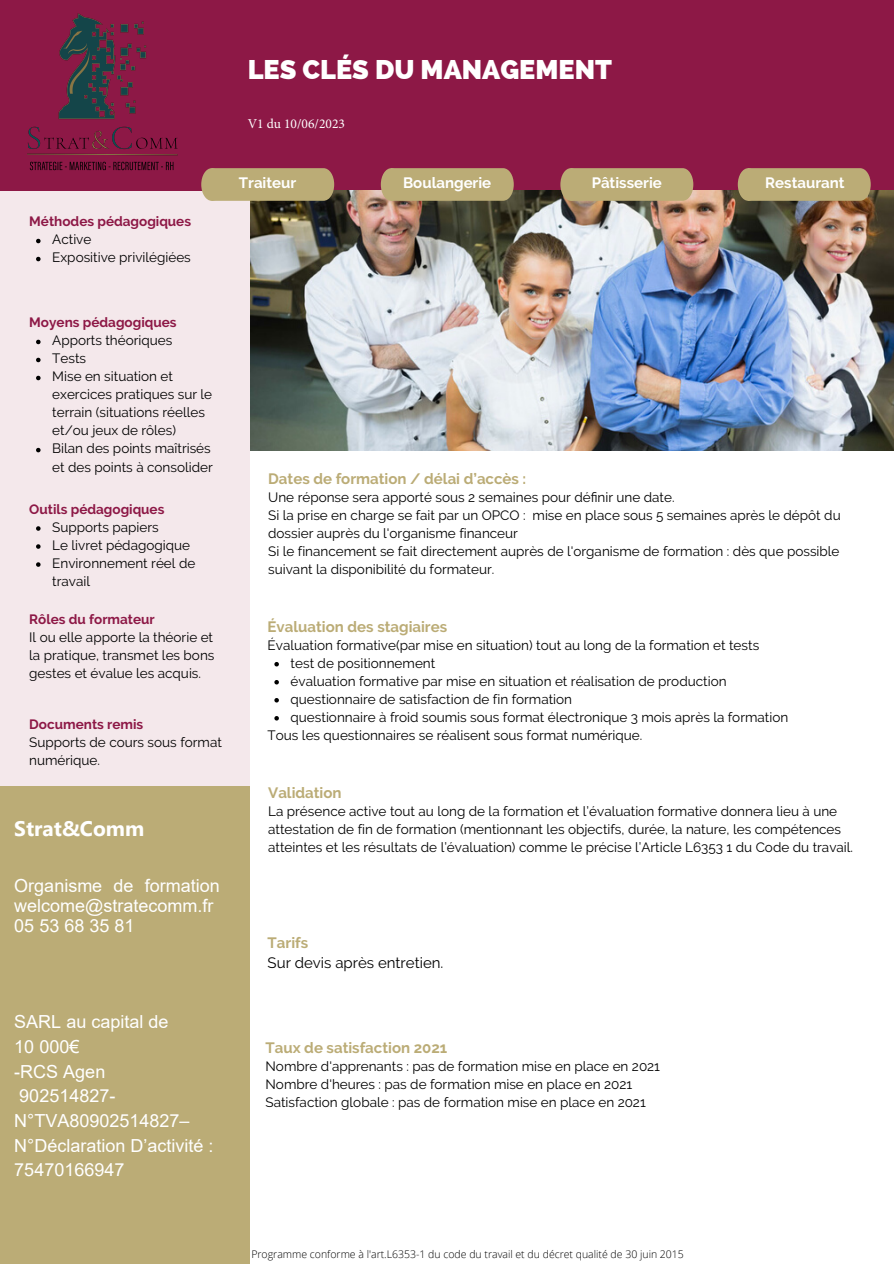
<style>
.page{position:relative;width:894px;height:1264px;background:#fff}
.page>*{position:absolute;margin:0;border:0;box-sizing:border-box;transform-origin:0 0}
.t1{font:800 27px "Raleway";color:#fff}
.t2{font:700 21px "Leelawadee UI";color:#fff}
.t3{font:18px/24.8px "Arial";color:#fff}
.t4{font:700 15px "Raleway";color:#bbac76}
.t5{font:700 15px "Raleway";color:#fff}
.t6{font:15px "Raleway";color:#000}
.t7{font:13.5px/18px "Raleway";color:#000}
.t8{font:700 13.5px "Raleway";color:#8d1846}
.t9{font:13.5px "Minion Pro";color:#fff}
.t10{font:300 10.5px "Open Sans";color:#000}
</style>
<div class="page">
<div style="left:0;top:191px;width:249px;height:1072px;background:#f4e8eb"></div>
<div style="left:0;top:0;width:893px;height:190px;background:#8d1846"></div>
<img style="left:250px;top:191px;width:643px;height:260px">
<svg style="left:201px;top:168px;width:133px;height:33px;background:#b8a775"></svg>
<svg style="left:381px;top:168px;width:132px;height:33px;background:#b8a774"></svg>
<svg style="left:560px;top:168px;width:133px;height:33px;background:#b9a774"></svg>
<svg style="left:737px;top:168px;width:133px;height:33px;background:#b7a673"></svg>
<div style="left:0;top:786px;width:250px;height:477px;background:#bbac76"></div>
<svg style="left:36px;top:239px;width:5px;height:4px"></svg>
<svg style="left:36px;top:257px;width:5px;height:4px"></svg>
<svg style="left:36px;top:340px;width:5px;height:4px"></svg>
<svg style="left:36px;top:358px;width:5px;height:4px"></svg>
<svg style="left:36px;top:376px;width:5px;height:4px"></svg>
<svg style="left:36px;top:448px;width:5px;height:4px"></svg>
<svg style="left:36px;top:526px;width:5px;height:5px"></svg>
<svg style="left:36px;top:544px;width:5px;height:5px"></svg>
<svg style="left:36px;top:562px;width:5px;height:5px"></svg>
<svg style="left:274px;top:662px;width:5px;height:4px"></svg>
<svg style="left:274px;top:680px;width:5px;height:4px"></svg>
<svg style="left:274px;top:698px;width:5px;height:4px"></svg>
<svg style="left:274px;top:716px;width:5px;height:4px"></svg>
<img style="left:27px;top:126px;width:151px;height:45px">
<img style="left:58px;top:13px;width:88px;height:106px">
<p class="t8" style="left:29px;top:214px;width:163px">Méthodes pédagogiques</p>
<p class="t7" style="left:52px;top:231px;width:41px">Active</p>
<p class="t7" style="left:52px;top:249px;width:140px">Expositive privilégiées</p>
<p class="t1" style="left:248px;top:54px;width:365px">LES CLÉS DU MANAGEMENT</p>
<p class="t9" style="left:248px;top:115px;width:99px">V1 du 10/06/2023</p>
<p class="t5" style="left:239px;top:174px;width:59px">Traiteur</p>
<p class="t5" style="left:403px;top:174px;width:90px">Boulangerie</p>
<p class="t5" style="left:591px;top:174px;width:72px">Pâtisserie</p>
<p class="t5" style="left:765px;top:174px;width:81px">Restaurant</p>
<p class="t8" style="left:29px;top:314px;width:149px">Moyens pédagogiques</p>
<p class="t7" style="left:52px;top:331px;width:122px">Apports théoriques</p>
<p class="t7" style="left:52px;top:349px;width:35px">Tests</p>
<p class="t7" style="left:52px;top:367px;width:161px">Mise en situation et exercices pratiques sur le terrain (situations réelles et/ou jeux de rôles)</p>
<p class="t7" style="left:52px;top:440px;width:162px">Bilan des points maîtrisés et des points à consolider</p>
<p class="t8" style="left:29px;top:501px;width:137px">Outils pédagogiques</p>
<p class="t7" style="left:52px;top:518px;width:108px">Supports papiers</p>
<p class="t7" style="left:52px;top:536px;width:139px">Le livret pédagogique</p>
<p class="t7" style="left:52px;top:554px;width:144px">Environnement réel de travail</p>
<p class="t8" style="left:29px;top:611px;width:127px">Rôles du formateur</p>
<p class="t7" style="left:29px;top:628px;width:187px;text-align:justify">Il ou elle apporte la théorie et la pratique, transmet les bons gestes et évalue les acquis.</p>
<p class="t8" style="left:29px;top:716px;width:115px">Documents remis</p>
<p class="t7" style="left:29px;top:733px;width:194px">Supports de cours sous format numérique.</p>
<h2 class="t2" style="left:14px;top:813px;width:131px">Strat&amp;Comm</h2>
<h3 class="t3" style="left:14px;top:875px;width:207px;line-height:20.2px">Organisme de formation welcome@stratecomm.fr<br>05 53 68 35 81</h3>
<h3 class="t3" style="left:14px;top:1009px;width:201px">SARL au capital de<br>10 000€<br>-RCS Agen<br>902514827-<br>N°TVA80902514827–<br>N°Déclaration D’activité :<br>75470166947</h3>
<p class="t4" style="left:268px;top:470px;width:259px">Dates de formation / délai d’accès :</p>
<p class="t7" style="left:268px;top:488px;width:408px">Une réponse sera apporté sous 2 semaines pour définir une date.</p>
<p class="t7" style="left:268px;top:506px;width:574px">Si la prise en charge se fait par un OPCO : mise en place sous 5 semaines après le dépôt du dossier auprès du l'organisme financeur</p>
<p class="t7" style="left:268px;top:542px;width:572px">Si le financement se fait directement auprès de l'organisme de formation : dès que possible suivant la disponibilité du formateur.</p>
<p class="t4" style="left:267px;top:617px;width:181px">Évaluation des stagiaires</p>
<p class="t7" style="left:267px;top:635px;width:493px">Évaluation formative(par mise en situation) tout au long de la formation et tests</p>
<p class="t7" style="left:290px;top:654px;width:146px">test de positionnement</p>
<p class="t7" style="left:290px;top:672px;width:437px">évaluation formative par mise en situation et réalisation de production</p>
<p class="t7" style="left:290px;top:690px;width:283px">questionnaire de satisfaction de fin formation</p>
<p class="t7" style="left:290px;top:708px;width:499px">questionnaire à froid soumis sous format électronique 3 mois après la formation</p>
<p class="t7" style="left:267px;top:726px;width:376px">Tous les questionnaires se réalisent sous format numérique.</p>
<p class="t4" style="left:268px;top:783px;width:75px">Validation</p>
<p class="t7" style="left:268px;top:802px;width:586px">La présence active tout au long de la formation et l’évaluation formative donnera lieu à une attestation de fin de formation (mentionnant les objectifs, durée, la nature, les compétences atteintes et les résultats de l’évaluation) comme le précise l’Article L6353 1 du Code du travail.</p>
<p class="t4" style="left:267px;top:933px;width:42px">Tarifs</p>
<p class="t6" style="left:267px;top:954px;width:177px">Sur devis après entretien.</p>
<p class="t4" style="left:265px;top:1038px;width:183px">Taux de satisfaction 2021</p>
<p class="t7" style="left:265px;top:1057px;width:396px">Nombre d'apprenants : pas de formation mise en place en 2021</p>
<p class="t7" style="left:265px;top:1075px;width:368px">Nombre d'heures : pas de formation mise en place en 2021</p>
<p class="t7" style="left:265px;top:1093px;width:381px">Satisfaction globale : pas de formation mise en place en 2021</p>
<p class="t10" style="left:251px;top:1246px;width:434px">Programme conforme à l'art.L6353-1 du code du travail et du décret qualité de 30 juin 2015</p>
</div>
